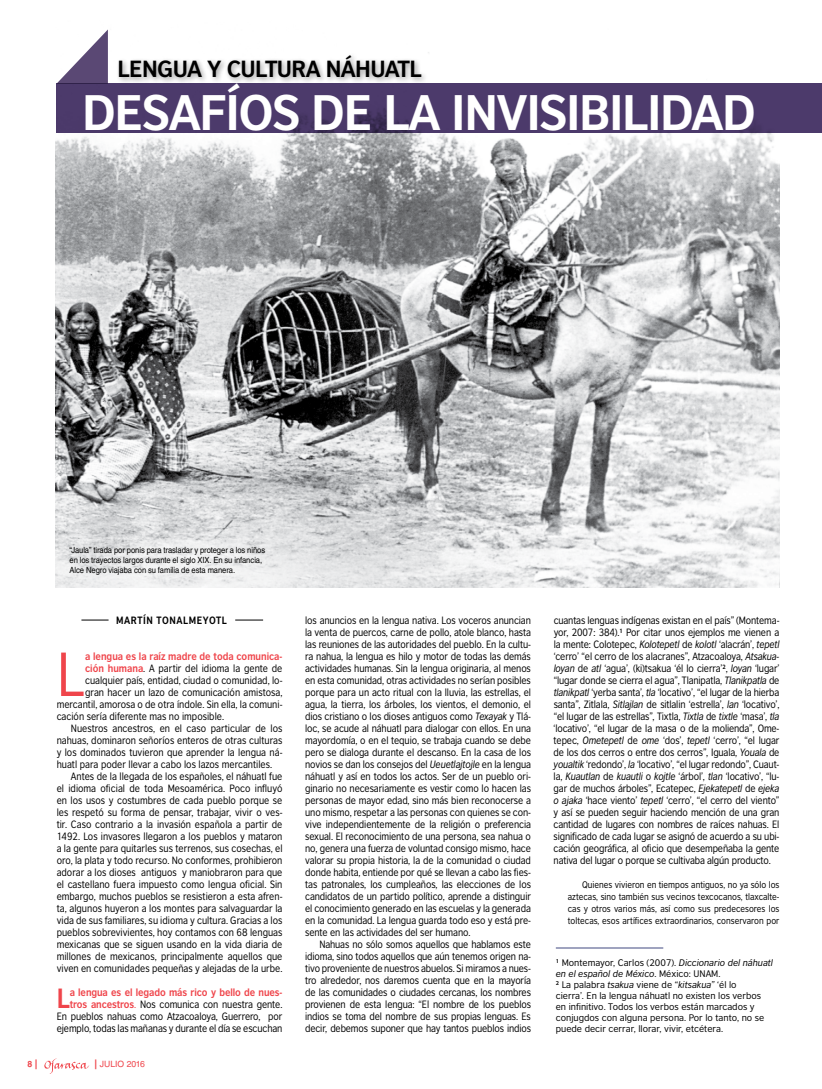
<style>
.page{position:relative;width:822px;height:1089px;background:#fff}
.page>*{position:absolute;margin:0;border:0;box-sizing:border-box;transform-origin:0 0}
.t1{font:58.5px "British Council Sans Tur";color:#ef454b;scale:.9 1}
.t2{font:700 47px "British Council Sans Tur";letter-spacing:-.03em;color:#fff}
.t3{font:700 26.2px "British Council Sans Tur";color:#ef454b;scale:.9 1}
.t4{font:700 22px "British Council Sans Tur";letter-spacing:-.03em;color:#000}
.t5{font:10px/12px "British Council Sans Tur";color:#000;text-align:justify;scale:.9 1}
.t6{font:700 10px "British Council Sans Tur";color:#ef454b;scale:.9 1}
.t7{font:700 10px "British Council Sans Tur";letter-spacing:.06em;color:#000;scale:.9 1}
.t8{font:9px/11px "British Council Sans Tur";color:#000}
.t9{font:9px/12px "British Council Sans Tur";color:#000;text-align:justify;scale:.9 1}
.t10{font:8.7px "Helvetica LT Std";color:#ef454b}
.t11{font:700 8.7px "Helvetica LT Std";color:#ef454b}
.t12{font:8.5px/10px "Helvetica LT Std";letter-spacing:-.01em;color:#000;scale:.9 1}
.s1{font-weight:700;color:#ef454b}
.s2{color:#ef454b}
.s3{font-size:9.7px}
.s4{font-weight:700;font-size:9.7px}
.s5{font-style:italic}
</style>
<div class="page">
<img style="left:45px;top:1058px;width:45px;height:16px">
<img style="left:56px;top:52px;width:723px;height:536px">
<svg style="left:81px;top:620px;width:28px;height:1px"></svg>
<svg style="left:235px;top:620px;width:28px;height:1px"></svg>
<svg style="left:57px;top:29px;width:51px;height:55px"></svg>
<div style="left:57px;top:84px;width:765px;height:49px;background:#4c3a6b"></div>
<div style="left:116px;top:53px;width:313px;height:32px;background:#000;opacity:.4"></div>
<hr style="left:556px;top:948px;width:107px;height:1px;background:#414981">
<h3 class="t4" style="left:118px;top:55px;width:306px">LENGUA Y CULTURA NÁHUATL</h3>
<h2 class="t2" style="left:82px;top:82px;width:675px">DESAFÍOS DE LA INVISIBILIDAD</h2>
<p class="t12" style="left:69px;top:545px;width:219px">“Jaula” tirada por ponis para trasladar y proteger a los niños en los trayectos largos durante el siglo XIX. En su infancia,<br>Alce Negro viajaba con su familia de esta manera.</p>
<p class="t7" style="left:116px;top:614px;width:125px">MARTÍN TONALMEYOTL</p>
<h1 class="t1" style="left:57px;top:638px;width:33px">L</h1>
<p class="t6" style="left:85px;top:650px;width:221px">a lengua es la raíz madre de toda comunica-</p>
<p class="t5" style="left:85px;top:662px;width:221px"><span class="s1">ción humana</span>. A partir del idioma la gente de</p>
<p class="t5" style="left:85px;top:674px;width:221px">cualquier país, entidad, ciudad o comunidad, lo-</p>
<p class="t5" style="left:85px;top:686px;width:221px">gran hacer un lazo de comunicación amistosa,</p>
<p class="t5" style="left:57px;top:698px;width:252px">mercantil, amorosa o de otra índole. Sin ella, la comuni-</p>
<p class="t5" style="left:57px;top:710px;width:188px">cación sería diferente mas no imposible.</p>
<p class="t5" style="left:71px;top:722px;width:237px">Nuestros ancestros, en el caso particular de los</p>
<p class="t5" style="left:57px;top:734px;width:252px">nahuas, dominaron señoríos enteros de otras culturas</p>
<p class="t5" style="left:57px;top:746px;width:252px">y los dominados tuvieron que aprender la lengua ná-</p>
<p class="t5" style="left:57px;top:758px;width:241px">huatl para poder llevar a cabo los lazos mercantiles.</p>
<p class="t5" style="left:71px;top:770px;width:237px">Antes de la llegada de los españoles, el náhuatl fue</p>
<p class="t5" style="left:57px;top:782px;width:252px">el idioma oficial de toda Mesoamérica. Poco influyó</p>
<p class="t5" style="left:57px;top:794px;width:252px">en los usos y costumbres de cada pueblo porque se</p>
<p class="t5" style="left:57px;top:806px;width:252px">les respetó su forma de pensar, trabajar, vivir o ves-</p>
<p class="t5" style="left:57px;top:818px;width:252px">tir. Caso contrario a la invasión española a partir de</p>
<p class="t5" style="left:57px;top:830px;width:252px">1492. Los invasores llegaron a los pueblos y mataron</p>
<p class="t5" style="left:57px;top:842px;width:252px">a la gente para quitarles sus terrenos, sus cosechas, el</p>
<p class="t5" style="left:57px;top:854px;width:252px">oro, la plata y todo recurso. No conformes, prohibieron</p>
<p class="t5" style="left:57px;top:866px;width:252px">adorar a los dioses antiguos y maniobraron para que</p>
<p class="t5" style="left:57px;top:878px;width:252px">el castellano fuera impuesto como lengua oficial. Sin</p>
<p class="t5" style="left:57px;top:890px;width:252px">embargo, muchos pueblos se resistieron a esta afren-</p>
<p class="t5" style="left:57px;top:902px;width:252px">ta, algunos huyeron a los montes para salvaguardar la</p>
<p class="t5" style="left:57px;top:914px;width:252px">vida de sus familiares, su idioma y cultura. Gracias a los</p>
<p class="t5" style="left:57px;top:926px;width:252px">pueblos sobrevivientes, hoy contamos con 68 lenguas</p>
<p class="t5" style="left:57px;top:938px;width:252px">mexicanas que se siguen usando en la vida diaria de</p>
<p class="t5" style="left:57px;top:950px;width:252px">millones de mexicanos, principalmente aquellos que</p>
<p class="t5" style="left:57px;top:962px;width:252px">viven en comunidades pequeñas y alejadas de la urbe.</p>
<h3 class="t3" style="left:57px;top:981px;width:16px">L</h3>
<p class="t5" style="left:57px;top:986px;width:252px;text-align:right"><span class="s1">a lengua es el legado más rico y bello de nues&shy;tros ancestros</span><span class="s2">.</span> Nos comunica con nuestra gente.<br>En pueblos nahuas como Atzacoaloya, Guerrero, por ejemplo, todas las mañanas y durante el día se escuchan</p>
<p class="t11" style="left:27px;top:1059px;width:12px">8 <span class="s3">|</span></p>
<p class="t10" style="left:94px;top:1059px;width:52px"><span class="s4">|</span> JULIO 2016</p>
<p class="t5" style="left:305px;top:614px;width:252px">los anuncios en la lengua nativa. Los voceros anuncian la venta de puercos, carne de pollo, atole blanco, hasta las reuniones de las autoridades del pueblo. En la cultu&shy;ra nahua, la lengua es hilo y motor de todas las demás actividades humanas. Sin la lengua originaria, al menos en esta comunidad, otras actividades no serían posibles porque para un acto ritual con la lluvia, las estrellas, el agua, la tierra, los árboles, los vientos, el demonio, el dios cristiano o los dioses antiguos como <span class="s5">Texayak</span> y Tlá&shy;loc, se acude al náhuatl para dialogar con ellos. En una mayordomía, o en el tequio, se trabaja cuando se debe pero se dialoga durante el descanso. En la casa de los novios se dan los consejos del <span class="s5">Ueuetlajtojle</span> en la lengua náhuatl y así en todos los actos. Ser de un pueblo ori&shy;ginario no necesariamente es vestir como lo hacen las personas de mayor edad, sino más bien reconocerse a uno mismo, respetar a las personas con quienes se con&shy;vive independientemente de la religión o preferencia sexual. El reconocimiento de una persona, sea nahua o no, genera una fuerza de voluntad consigo mismo, hace valorar su propia historia, la de la comunidad o ciudad donde habita, entiende por qué se llevan a cabo las fies&shy;tas patronales, los cumpleaños, las elecciones de los candidatos de un partido político, aprende a distinguir el conocimiento generado en las escuelas y la generada en la comunidad. La lengua guarda todo eso y está pre&shy;sente en las actividades del ser humano.</p>
<p class="t5" style="left:305px;top:938px;width:252px;text-indent:14px">Nahuas no sólo somos aquellos que hablamos este idioma, sino todos aquellos que aún tenemos origen na&shy;tivo proveniente de nuestros abuelos. Si miramos a nues&shy;tro alrededor, nos daremos cuenta que en la mayoría de las comunidades o ciudades cercanas, los nombres provienen de esta lengua: “El nombre de los pueblos indios se toma del nombre de sus propias lenguas. Es decir, debemos suponer que hay tantos pueblos indios</p>
<p class="t5" style="left:554px;top:614px;width:252px">cuantas lenguas indígenas existan en el país” (Montema&shy;yor, 2007: 384).<sup>1</sup> Por citar unos ejemplos me vienen a la mente: Colotepec, <span class="s5">Kolotepetl</span> de <span class="s5">kolotl</span> ‘alacrán’, <span class="s5">tepetl </span>‘cerro’ “el cerro de los alacranes”, Atzacoaloya, <span class="s5">Atsakua&shy;loyan</span> de <span class="s5">atl</span> ‘agua’, (ki)tsakua ‘él lo cierra’<sup>2</sup>, <span class="s5">loyan</span> ‘lugar’ “lugar donde se cierra el agua”, Tlanipatla, <span class="s5">Tlanikpatla</span> de <span class="s5">tlanikpatl</span> ‘yerba santa’, <span class="s5">tla</span> ‘locativo’, “el lugar de la hierba santa”, Zitlala, <span class="s5">Sitlajlan</span> de sitlalin ‘estrella’, <span class="s5">lan</span> ‘locativo’, “el lugar de las estrellas”, Tixtla, <span class="s5">Tixtla</span> de <span class="s5">tixtle</span> ‘masa’, <span class="s5">tla </span>‘locativo’, “el lugar de la masa o de la molienda”, Ome&shy;tepec, <span class="s5">Ometepetl</span> de <span class="s5">ome</span> ‘dos’, <span class="s5">tepetl</span> ‘cerro’, “el lugar de los dos cerros o entre dos cerros”, Iguala, <span class="s5">Youala</span> de <span class="s5">youaltik</span> ‘redondo’, <span class="s5">la</span> ‘locativo’, “el lugar redondo”, Cuaut&shy;la, <span class="s5">Kuautlan</span> de <span class="s5">kuautli</span> o <span class="s5">kojtle</span> ‘árbol’, <span class="s5">tlan</span> ‘locativo’, “lu&shy;gar de muchos árboles”, Ecatepec, <span class="s5">Ejekatepetl</span> de <span class="s5">ejeka o ajaka</span> ‘hace viento’ <span class="s5">tepetl</span> ‘cerro’, “el cerro del viento” y así se pueden seguir haciendo mención de una gran cantidad de lugares con nombres de raíces nahuas. El significado de cada lugar se asignó de acuerdo a su ubi&shy;cación geográfica, al oficio que desempeñaba la gente nativa del lugar o porque se cultivaba algún producto.</p>
<p class="t9" style="left:568px;top:878px;width:237px;text-indent:14px">Quienes vivieron en tiempos antiguos, no ya sólo los aztecas, sino también sus vecinos texcocanos, tlaxcalte&shy;cas y otros varios más, así como sus predecesores los toltecas, esos artífices extraordinarios, conservaron por</p>
<p class="t8" style="left:556px;top:957px;width:219px"><sup>1</sup> Montemayor, Carlos (2007). <span class="s5">Diccionario del náhuatl en el español de México</span>. México: UNAM.<br><sup>2</sup> La palabra <span class="s5">tsakua</span> viene de “<span class="s5">kitsakua”</span> ‘él lo<br>cierra’. En la lengua náhuatl no existen los verbos en infinitivo. Todos los verbos están marcados y conjugdos con alguna persona. Por lo tanto, no se puede decir cerrar, llorar, vivir, etcétera.</p>
</div>
